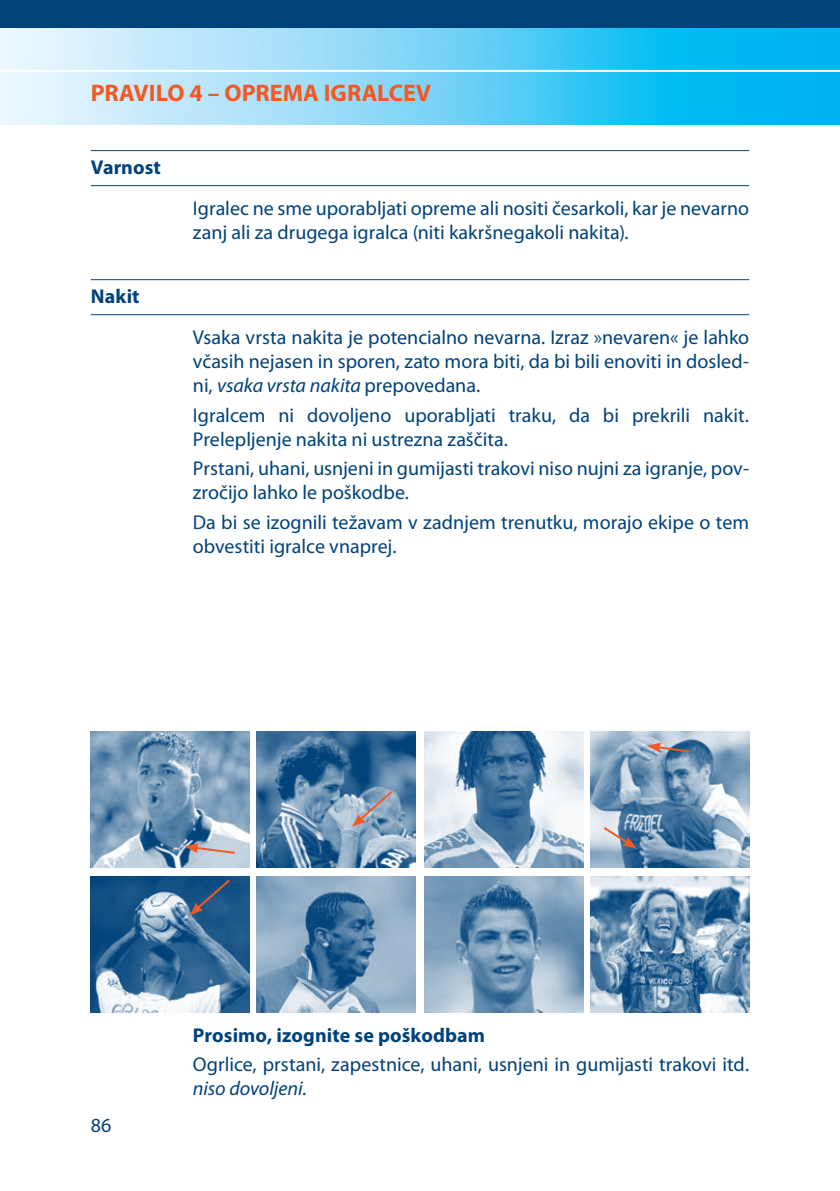
<style>
.page{position:relative;width:840px;height:1191px;background:#fff}
.page>*{position:absolute;margin:0;border:0;box-sizing:border-box;transform-origin:0 0}
.t1{font:700 24px "Myriad Pro";color:#f15a22}
.t2{font:20px/24px "Myriad Pro";color:#00427a}
.t3{font:700 20px "Myriad Pro";letter-spacing:.005em;color:#00427a}
.t4{font:italic 20px "Myriad Pro";letter-spacing:-.005em;color:#00427a}
.s1{font-style:italic}
</style>
<div class="page">
<div style="left:0;top:0;width:839px;height:28px;background:#00427a"></div>
<img style="left:0;top:28px;width:839px;height:97px">
<hr style="left:0;top:70px;width:839px;height:2px;background:#fff">
<img style="left:91px;top:731px;width:159px;height:136px">
<img style="left:257px;top:731px;width:158px;height:136px">
<img style="left:424px;top:731px;width:159px;height:136px">
<img style="left:590px;top:731px;width:158px;height:136px">
<img style="left:257px;top:876px;width:158px;height:136px">
<img style="left:424px;top:876px;width:159px;height:136px">
<img style="left:590px;top:876px;width:158px;height:136px">
<img style="left:91px;top:876px;width:159px;height:136px">
<hr style="left:91px;top:150px;width:657px;height:1px;background:#00427a">
<hr style="left:91px;top:185px;width:657px;height:1px;background:#00427a">
<hr style="left:91px;top:279px;width:657px;height:1px;background:#00427a">
<hr style="left:91px;top:314px;width:657px;height:1px;background:#00427a">
<svg style="left:189px;top:877px;width:43px;height:38px"></svg>
<svg style="left:351px;top:789px;width:43px;height:38px"></svg>
<svg style="left:646px;top:742px;width:45px;height:11px"></svg>
<svg style="left:601px;top:825px;width:35px;height:23px"></svg>
<svg style="left:184px;top:843px;width:53px;height:12px"></svg>
<p class="t1" style="left:91px;top:80px;width:342px">PRAVILO 4 – OPREMA IGRALCEV</p>
<p class="t3" style="left:91px;top:156px;width:72px">Varnost</p>
<p class="t3" style="left:91px;top:285px;width:50px">Nakit</p>
<p class="t2" style="left:193px;top:196px;width:557px">Igralec ne sme uporabljati opreme ali nositi česarkoli, kar je nevarno zanj ali za drugega igralca (niti kakršnegakoli nakita).</p>
<p class="t2" style="left:193px;top:325px;width:557px;text-align:justify">Vsaka vrsta nakita je potencialno nevarna. Izraz »nevaren« je lahko včasih nejasen in sporen, zato mora biti, da bi bili enoviti in dosled&shy;ni, <span class="s1">vsaka vrsta nakita</span> prepovedana.</p>
<p class="t2" style="left:193px;top:403px;width:557px">Igralcem ni dovoljeno uporabljati traku, da bi prekrili nakit.<br>Prelepljenje nakita ni ustrezna zaščita.</p>
<p class="t2" style="left:193px;top:457px;width:557px">Prstani, uhani, usnjeni in gumijasti trakovi niso nujni za igranje, pov&shy;zročijo lahko le poškodbe.</p>
<p class="t2" style="left:193px;top:510px;width:557px">Da bi se izognili težavam v zadnjem trenutku, morajo ekipe o tem obvestiti igralce vnaprej.</p>
<p class="t2" style="left:91px;top:1114px;width:22px">86</p>
<p class="t3" style="left:193px;top:1023px;width:293px">Prosimo, izognite se poškodbam</p>
<p class="t2" style="left:193px;top:1052px;width:557px">Ogrlice, prstani, zapestnice, uhani, usnjeni in gumijasti trakovi itd.</p>
<p class="t4" style="left:193px;top:1077px;width:115px">niso dovoljeni.</p>
</div>
